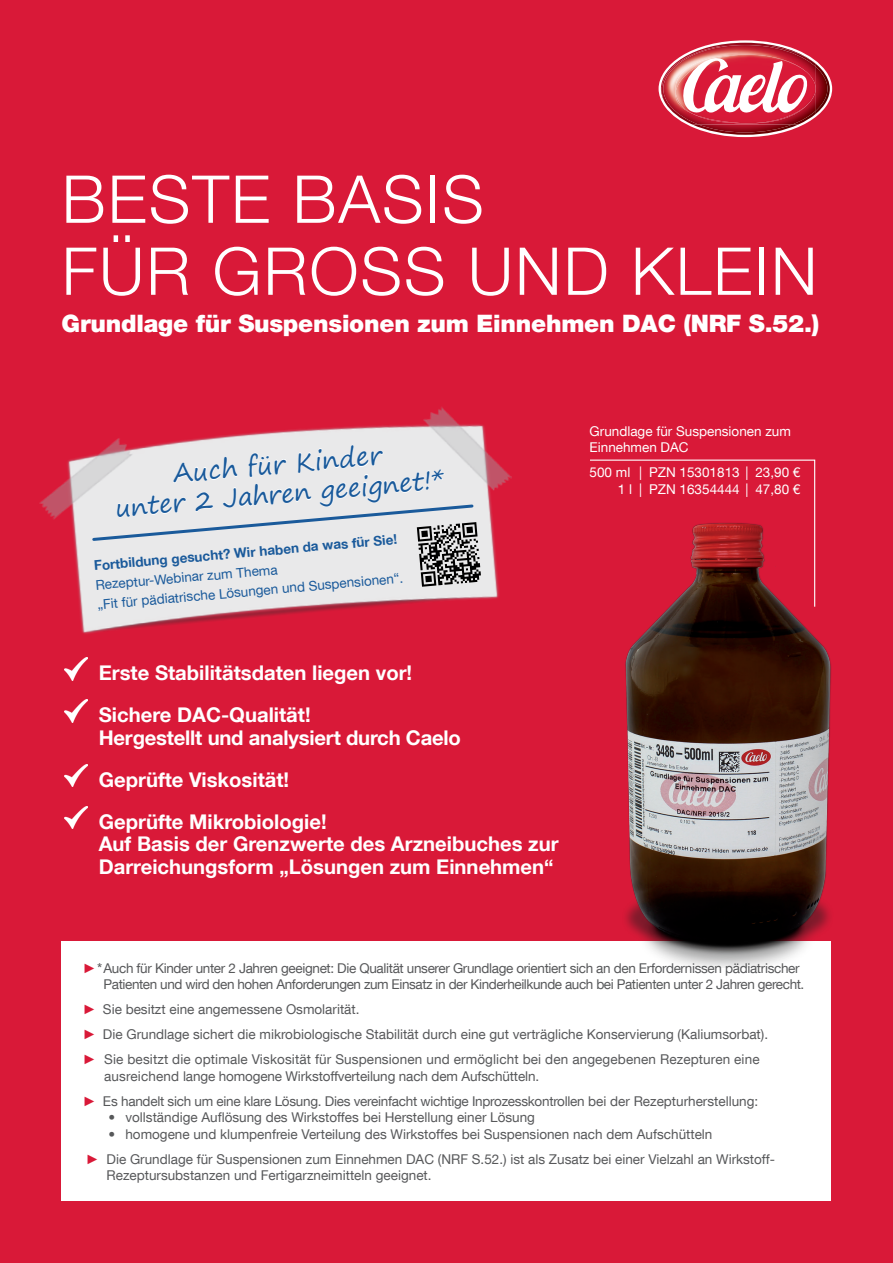
<style>
.page{position:relative;width:893px;height:1263px;background:#d91938}
.page>*{position:absolute;margin:0;border:0;box-sizing:border-box;transform-origin:0 0}
.t1{font:300 66px/72px "Helvetica Neue LT Com";letter-spacing:.03em;color:#fff}
.t2{font:25.65px/29.5px "Segoe Print";color:#1a5a9b;text-align:center}
.t3{font:900 24px "Helvetica Neue LT Com";letter-spacing:-.01em;color:#fff}
.t4{font:700 20.25px/42px "Helvetica Neue LT Com";color:#fff}
.t5{font:13.5px/25px "Helvetica Neue LT Com";color:#57585a}
.t6{font:13.5px/16.5px "Helvetica Neue LT Com";letter-spacing:-.03em;color:#57585a}
.t7{font:13.5px/16.5px "Helvetica Neue LT Com";color:#fff}
.t8{font:13.5px/19.5px "Helvetica Neue LT Com";color:#1a5a9b}
.t9{font:700 13.5px "Helvetica Neue LT Com";color:#1a5a9b}
.s1{font-family:"Arial";color:#d91938}
.s2{font-family:"Arial"}
</style>
<div class="page">
<svg style="left:659px;top:40px;width:173px;height:97px"></svg>
<img style="left:66px;top:672px;width:12px;height:8px">
<img style="left:64px;top:700px;width:23px;height:22px">
<img style="left:64px;top:764px;width:23px;height:23px">
<img style="left:64px;top:806px;width:23px;height:23px">
<div style="left:62px;top:941px;width:769px;height:260px;background:#fff"></div>
<img style="left:625px;top:608px;width:207px;height:360px">
<svg style="left:590px;top:459px;width:226px;height:149px"></svg>
<img style="left:39px;top:407px;width:473px;height:265px">
<svg style="left:91px;top:428px;width:393px;height:161px;background:#ddd5d9"></svg>
<h1 class="t1" style="left:62px;top:162px;width:757px">BESTE BASIS<br>FÜR GROSS UND KLEIN</h1>
<h3 class="t3" style="left:62px;top:309px;width:759px">Grundlage für Suspensionen zum Einnehmen DAC (NRF S.52.)</h3>
<h2 class="t2" style="left:111px;top:463px;width:332px;rotate:-5deg">Auch für Kinder<br>unter 2 Jahren geeignet!*</h2>
<p class="t9" style="left:93px;top:557px;width:306px;rotate:-5deg">Fortbildung gesucht? Wir haben da was für Sie!</p>
<p class="t8" style="left:95px;top:575px;width:309px;rotate:-5deg">Rezeptur-Webinar zum Thema<br>„Fit für pädiatrische Lösungen und Suspensionen“.</p>
<h3 class="t4" style="left:99px;top:651px;width:315px">Erste Stabilitätsdaten liegen vor!<br>Sichere DAC-Qualität!</h3>
<h3 class="t4" style="left:99px;top:716px;width:364px">Hergestellt und analysiert durch Caelo<br>Geprüfte Viskosität!<br>Geprüfte Mikrobiologie!</h3>
<h3 class="t4" style="left:99px;top:832px;width:461px;line-height:22.5px">Auf Basis der Grenzwerte des Arzneibuches zur<br>Darreichungsform „Lösungen zum Einnehmen“</h3>
<p class="t7" style="left:590px;top:423px;width:203px">Grundlage für Suspensionen zum<br>Einnehmen DAC</p>
<p class="t7" style="left:590px;top:464px;width:212px;text-align:right">500 ml | PZN 15301813 | 23,90 €<br>1 l | PZN 16354444 | 47,80 €</p>
<p class="t6" style="left:104px;top:959px;width:702px;text-indent:-21px"><span class="s1">►</span> <span class="s2">*</span> Auch für Kinder unter 2 Jahren geeignet: Die Qualität unserer Grundlage orientiert sich an den Erfordernissen pädiatrischer<br>Patienten und wird den hohen Anforderungen zum Einsatz in der Kinderheilkunde auch bei Patienten unter 2 Jahren gerecht.</p>
<p class="t5" style="left:83px;top:996px;width:687px"><span class="s1">►</span> Sie besitzt eine angemessene Osmolarität.<br><span class="s1">►</span> Die Grundlage sichert die mikrobiologische Stabilität durch eine gut verträgliche Konservierung (Kaliumsorbat). <span class="s1">►</span> Sie besitzt die optimale Viskosität für Suspensionen und ermöglicht bei den angegebenen Rezepturen eine</p>
<p class="t5" style="left:83px;top:1063px;width:677px;text-indent:21px">ausreichend lange homogene Wirkstoffverteilung nach dem Aufschütteln.<br><span class="s1">►</span> Es handelt sich um eine klare Lösung. Dies vereinfacht wichtige Inprozesskontrollen bei der Rezepturherstellung:</p>
<p class="t5" style="left:108px;top:1104px;width:428px">• vollständige Auflösung des Wirkstoffes bei Herstellung einer Lösung</p>
<p class="t5" style="left:86px;top:1121px;width:691px;text-indent:23px">• homogene und klumpenfreie Verteilung des Wirkstoffes bei Suspensionen nach dem Aufschütteln<br><span class="s1">►</span> Die Grundlage für Suspensionen zum Einnehmen DAC (NRF S.52.) ist als Zusatz bei einer Vielzahl an Wirkstoff-</p>
<p class="t5" style="left:107px;top:1162px;width:327px">Rezeptursubstanzen und Fertigarzneimitteln geeignet.</p>
</div>
